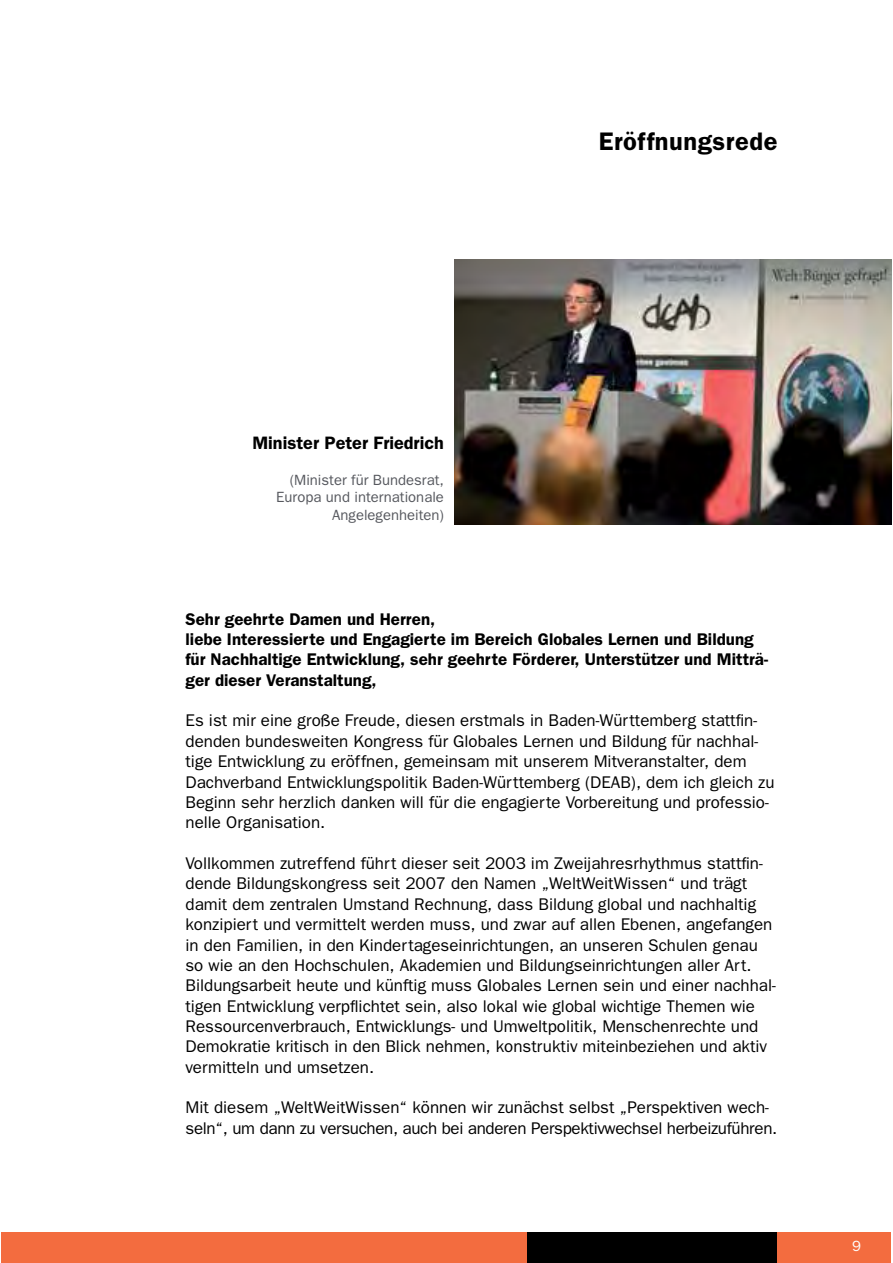
<style>
.page{position:relative;width:893px;height:1263px;background:#fff}
.page>*{position:absolute;margin:0;border:0;box-sizing:border-box;transform-origin:0 0}
.t1{font:600 25.5px "Franklin Gothic";letter-spacing:.02em;color:#000}
.t2{font:600 18px "Franklin Gothic";color:#000}
.t3{font:16.95px/20.4px "Franklin Gothic";color:#000}
.t4{font:600 16.95px/20.4px "Franklin Gothic";color:#000}
.t5{font:16.95px/20.4px "Franklin Gothic";letter-spacing:-.02em;color:#000}
.t6{font:14.85px/17.9px "Franklin Gothic";color:#56585e;text-align:right}
.t7{font:14.85px "Franklin Gothic";color:#fff}
</style>
<div class="page">
<div style="left:1px;top:1233px;width:776px;height:30px;background:#000"></div>
<div style="left:777px;top:1233px;width:114px;height:30px;background:#f36c3f"></div>
<div style="left:1px;top:1233px;width:525px;height:30px;background:#f36c3f"></div>
<img style="left:455px;top:260px;width:436px;height:264px">
<h1 class="t1" style="left:599px;top:133px;width:180px">Eröffnungsrede</h1>
<p class="t2" style="left:252px;top:437px;width:193px">Minister Peter Friedrich</p>
<p class="t6" style="left:276px;top:472px;width:169px">(Minister für Bundesrat,<br>Europa und internationale<br>Angelegenheiten)</p>
<p class="t4" style="left:185px;top:610px;width:584px">Sehr geehrte Damen und Herren,<br>liebe Interessierte und Engagierte im Bereich Globales Lernen und Bildung für Nachhaltige Entwicklung, sehr geehrte Förderer, Unterstützer und Mitträ&shy;ger dieser Veranstaltung,</p>
<p class="t3" style="left:185px;top:712px;width:590px">Es ist mir eine große Freude, diesen erstmals in Baden-Württemberg stattfin&shy;denden bundesweiten Kongress für Globales Lernen und Bildung für nachhal&shy;tige Entwicklung zu eröffnen, gemeinsam mit unserem Mitveranstalter, dem Dachverband Entwicklungspolitik Baden-Württemberg (DEAB), dem ich gleich zu Beginn sehr herzlich danken will für die engagierte Vorbereitung und professio&shy;nelle Organisation.</p>
<p class="t3" style="left:185px;top:855px;width:592px">Vollkommen zutreffend führt dieser seit 2003 im Zweijahresrhythmus stattfin&shy;dende Bildungskongress seit 2007 den Namen „WeltWeitWissen“ und trägt damit dem zentralen Umstand Rechnung, dass Bildung global und nachhaltig konzipiert und vermittelt werden muss, und zwar auf allen Ebenen, angefangen in den Familien, in den Kindertageseinrichtungen, an unseren Schulen genau so wie an den Hochschulen, Akademien und Bildungseinrichtungen aller Art.<br>Bildungsarbeit heute und künftig muss Globales Lernen sein und einer nachhal&shy;tigen Entwicklung verpflichtet sein, also lokal wie global wichtige Themen wie Ressourcenverbrauch, Entwicklungs- und Umweltpolitik, Menschenrechte und Demokratie kritisch in den Blick nehmen, konstruktiv miteinbeziehen und aktiv vermitteln und umsetzen.</p>
<p class="t5" style="left:185px;top:1099px;width:593px">Mit diesem „WeltWeitWissen“ können wir zunächst selbst „Perspektiven wech&shy;seln“, um dann zu versuchen, auch bei anderen Perspektivwechsel herbeizuführen.</p>
<p class="t7" style="left:852px;top:1241px;width:10px">9</p>
</div>
